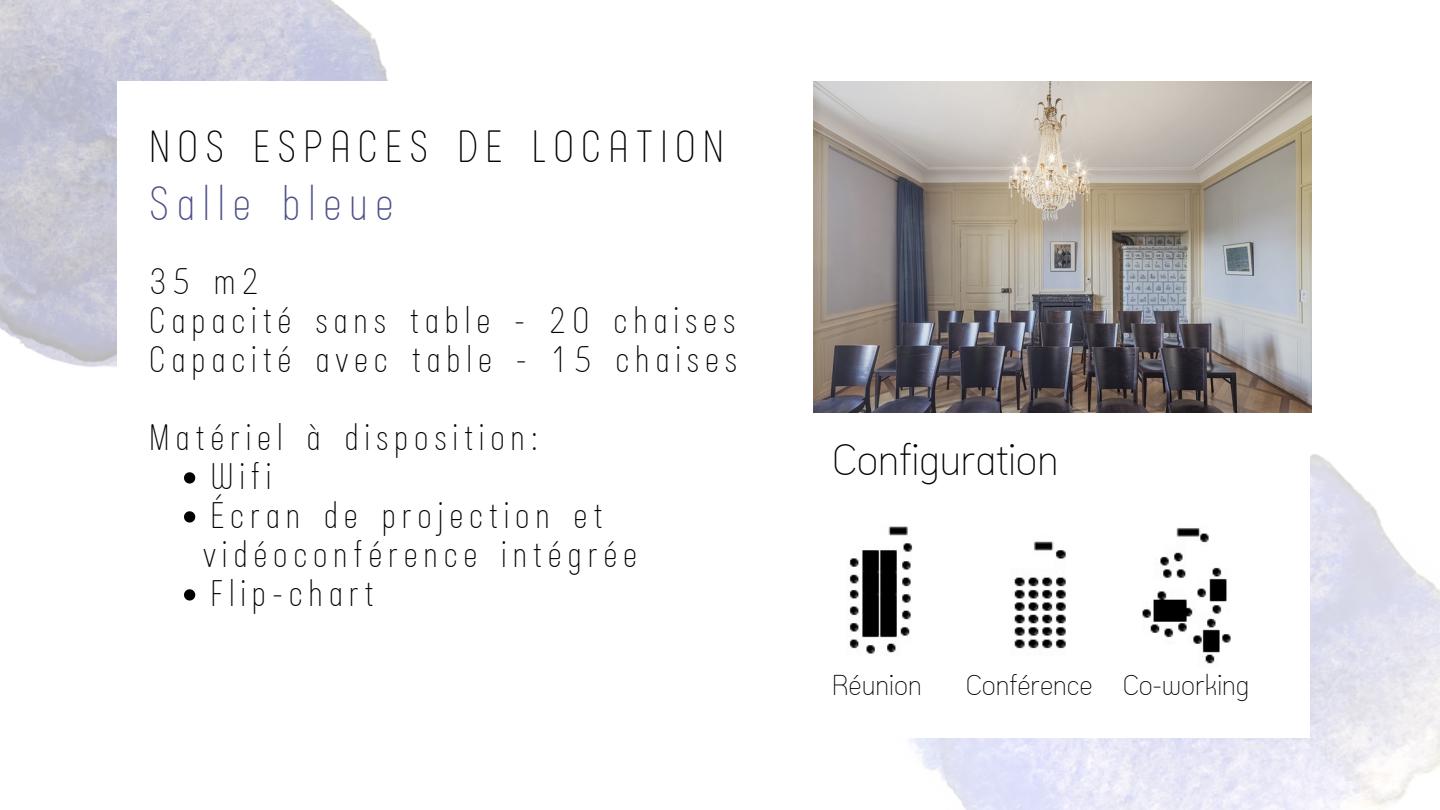
<style>
.page{position:relative;width:1440px;height:810px;background:#fff}
.page>*{position:absolute;margin:0;border:0;box-sizing:border-box;transform-origin:0 0}
.t1{font:300 47px "Arch TH Cond";letter-spacing:.18em;color:#4c5088}
.t2{font:300 44px "Arch TH Cond";letter-spacing:.18em;color:#000}
.t3{font:300 43px "Arch TH";color:#000}
.t4{font:300 36px/39px "Arch TH Cond";letter-spacing:.18em;color:#000}
.t5{font:300 28px "Arch TH";color:#000}
</style>
<div class="page">
<img style="left:117px;top:0;width:271px;height:81px">
<img style="left:909px;top:81px;width:531px;height:729px">
<div style="left:118px;top:81px;width:1191px;height:657px;background:#fff"></div>
<svg style="left:184px;top:472px;width:11px;height:12px"></svg>
<svg style="left:184px;top:511px;width:11px;height:12px"></svg>
<svg style="left:184px;top:589px;width:11px;height:12px"></svg>
<img style="left:849px;top:526px;width:382px;height:138px">
<img style="left:813px;top:81px;width:498px;height:331px">
<p class="t2" style="left:150px;top:121px;width:576px">NOS ESPACES DE LOCATION</p>
<h1 class="t1" style="left:150px;top:176px;width:245px">Salle bleue</h1>
<p class="t4" style="left:150px;top:266px;width:589px">35 m2<br>Capacité sans table - 20 chaises<br>Capacité avec table - 15 chaises</p>
<p class="t4" style="left:150px;top:422px;width:390px">Matériel à disposition:</p>
<p class="t4" style="left:211px;top:461px;width:393px">Wifi<br>Écran de projection et</p>
<p class="t4" style="left:204px;top:539px;width:435px">vidéoconférence intégrée</p>
<p class="t4" style="left:211px;top:578px;width:164px">Flip-chart</p>
<p class="t3" style="left:832px;top:436px;width:228px">Configuration</p>
<p class="t5" style="left:832px;top:669px;width:91px">Réunion</p>
<p class="t5" style="left:966px;top:669px;width:285px">Conférence Co-working</p>
</div>
